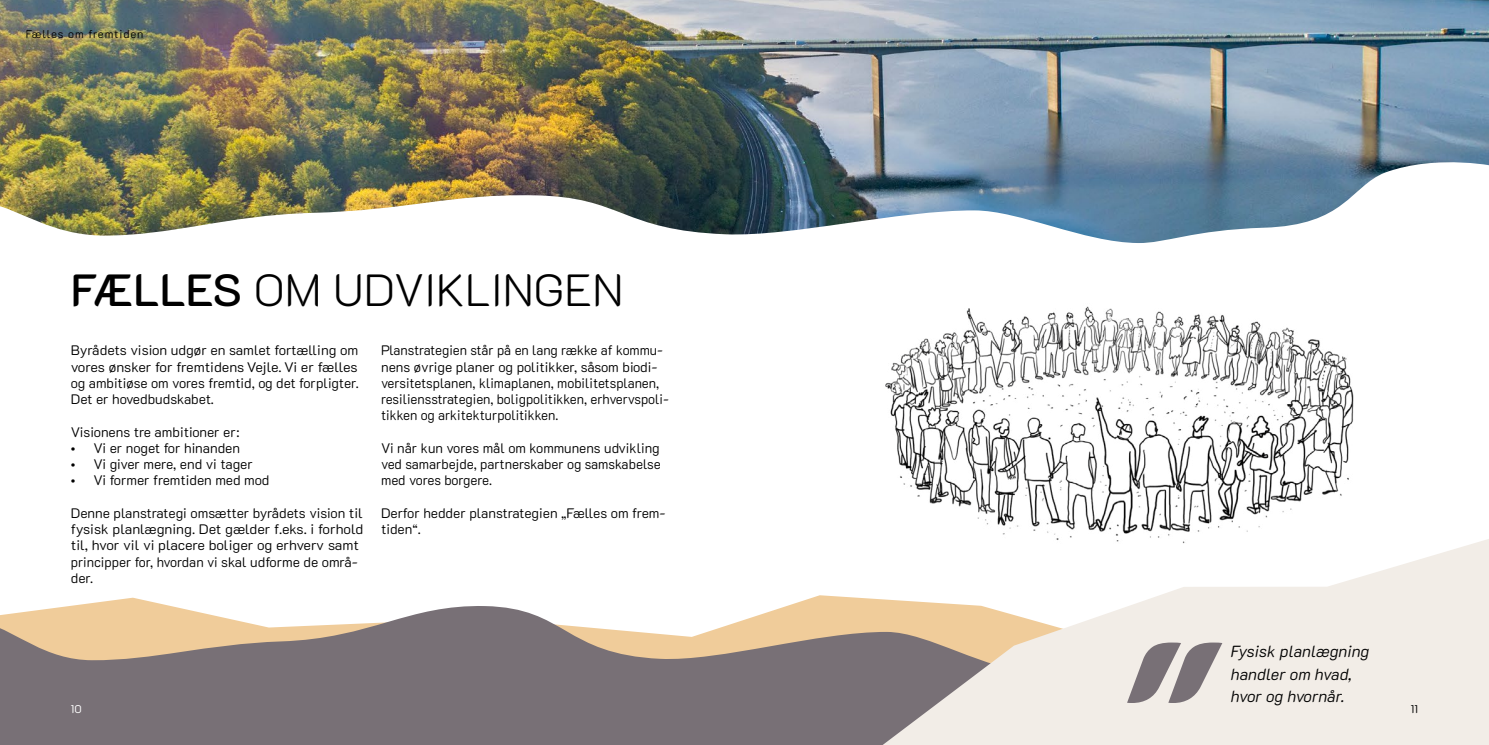
<style>
.page{position:relative;width:1489px;height:745px;background:#fff}
.page>*{position:absolute;margin:0;border:0;box-sizing:border-box;transform-origin:0 0}
.t1{font:200 45px "K2 D";color:#000}
.t2{font:italic 300 16.12px/22.2px "K2 D";color:#000}
.t3{font:300 13.75px/16.2px "K2 D";color:#000;text-align:justify}
.t4{font:300 13.75px/16.2px "K2 D";color:#000;scale:.96 1}
.t5{font:300 11.25px "K2 D";letter-spacing:.08em;color:#000}
.t6{font:300 11.25px "K2 D";color:#fff}
.s1{font-weight:500}
</style>
<div class="page">
<img style="left:0;top:0;width:1488px;height:153px">
<img style="left:0;top:153px;width:1488px;height:90px">
<svg style="left:0;top:595px;width:882px;height:149px;background:#9d928e"></svg>
<svg style="left:882px;top:539px;width:606px;height:205px;background:#e9e2da"></svg>
<svg style="left:1126px;top:642px;width:96px;height:60px;background:#afa8a9"></svg>
<img style="left:882px;top:306px;width:566px;height:285px">
<p class="t5" style="left:26px;top:28px;width:119px">Fælles om fremtiden</p>
<h1 class="t1" style="left:71px;top:251px;width:554px"><span class="s1">FÆLLES</span> OM UDVIKLINGEN</h1>
<p class="t3" style="left:71px;top:342px;width:289px">Byrådets vision udgør en samlet fortælling om vores ønsker for fremtidens Vejle. Vi er fælles og ambitiøse om vores fremtid, og det forpligter.<br>Det er hovedbudskabet.</p>
<p class="t3" style="left:71px;top:423px;width:170px">Visionens tre ambitioner er:</p>
<p class="t3" style="left:71px;top:439px;width:171px">• Vi er noget for hinanden</p>
<p class="t3" style="left:71px;top:456px;width:183px">• Vi giver mere, end vi tager</p>
<p class="t3" style="left:71px;top:472px;width:200px">• Vi former fremtiden med mod</p>
<p class="t3" style="left:71px;top:504px;width:294px;text-align:left">Denne planstrategi omsætter byrådets vision til fysisk planlægning. Det gælder f.eks. i forhold til, hvor vil vi placere boliger og erhverv samt principper for, hvordan vi skal udforme de områ&shy;der.</p>
<p class="t4" style="left:381px;top:342px;width:301px">Planstrategien står på en lang række af kommu&shy;nens øvrige planer og politikker, såsom biodi&shy;versitetsplanen, klimaplanen, mobilitetsplanen, resiliensstrategien, boligpolitikken, erhvervspoli&shy;tikken og arkitekturpolitikken.</p>
<p class="t3" style="left:381px;top:439px;width:281px">Vi når kun vores mål om kommunens udvikling ved samarbejde, partnerskaber og samskabelse med vores borgere.</p>
<p class="t3" style="left:381px;top:504px;width:286px">Derfor hedder planstrategien „Fælles om frem&shy;tiden“.</p>
<p class="t2" style="left:1230px;top:640px;width:140px">Fysisk planlægning handler om hvad, hvor og hvornår.</p>
<p class="t6" style="left:71px;top:701px;width:12px">10</p>
<p class="t5" style="left:1410px;top:701px;width:9px">11</p>
</div>
